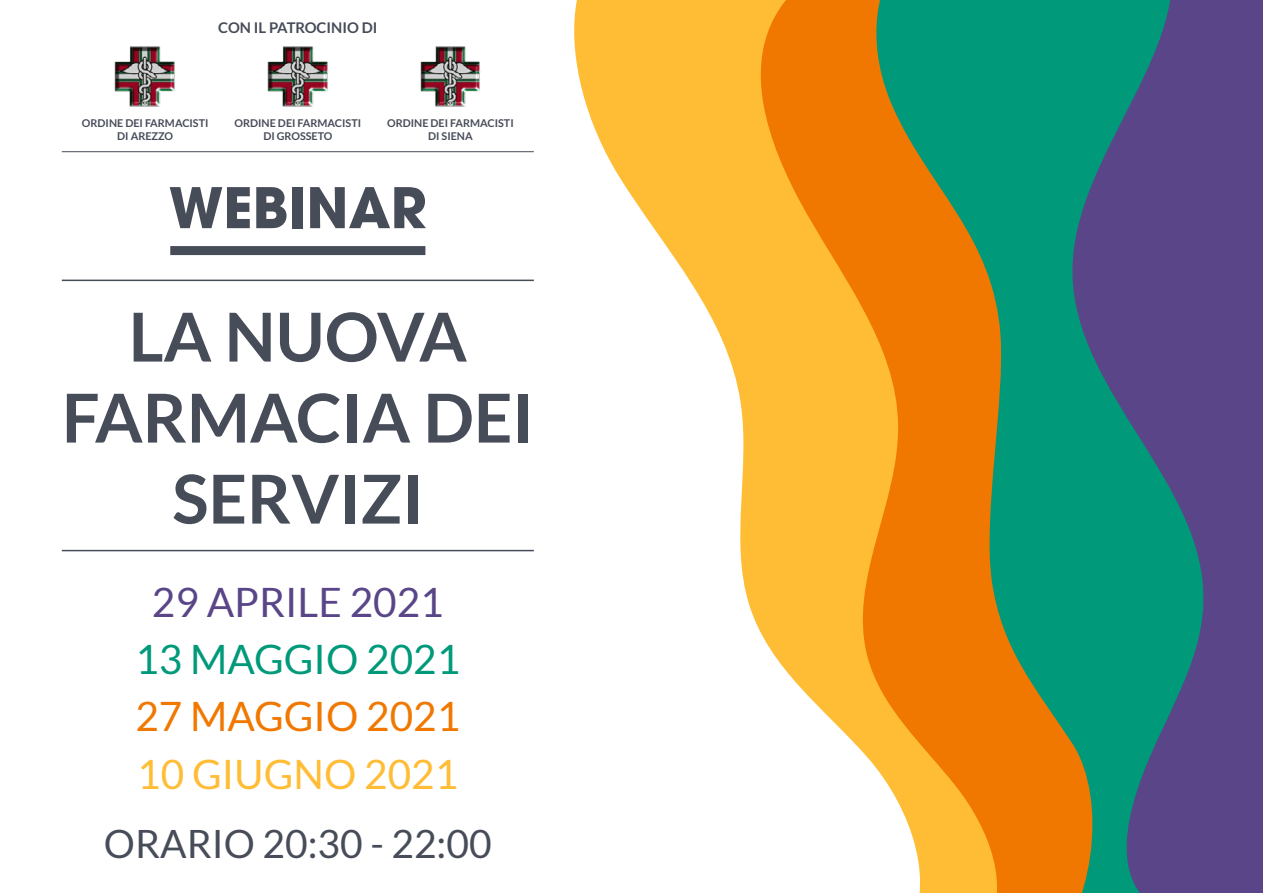
<style>
.page{position:relative;width:1263px;height:893px;background:#fff}
.page>*{position:absolute;margin:0;border:0;box-sizing:border-box;transform-origin:0 0}
.t1{font:700 67.5px/81px "Lato";color:#474c59;text-align:center}
.t2{font:700 55.5px "ITC Avant Garde Pro";color:#474c59}
.t3{font:40.5px "Lato";color:#594587}
.t4{font:40.5px "Lato";color:#00997a}
.t5{font:40.5px "Lato";color:#f07800}
.t6{font:40.5px "Lato";color:#ffbd36}
.t7{font:39px "Lato";color:#474c59}
.t8{font:700 14.85px "Lato";color:#474c59}
.t9{font:700 10.8px/12.9px "Lato";color:#474c59;text-align:center}
</style>
<div class="page">
<svg style="left:574px;top:0;width:48px;height:181px;fill:#ffbd36"></svg>
<svg style="left:622px;top:0;width:221px;height:731px;fill:#ffbd36"></svg>
<svg style="left:843px;top:0;width:228px;height:893px;background:#9c933d"></svg>
<svg style="left:1071px;top:0;width:192px;height:893px;background:#3c6380"></svg>
<hr style="left:62px;top:550px;width:472px;height:1px;background:#474c59">
<div style="left:170px;top:246px;width:255px;height:9px;background:#474c59"></div>
<hr style="left:62px;top:280px;width:472px;height:1px;background:#474c59">
<img style="left:114px;top:46px;width:62px;height:61px">
<img style="left:267px;top:46px;width:62px;height:61px">
<img style="left:420px;top:46px;width:61px;height:61px">
<hr style="left:62px;top:151px;width:472px;height:1px;background:#474c59">
<h3 class="t8" style="left:218px;top:19px;width:161px">CON IL PATROCINIO DI</h3>
<p class="t9" style="left:82px;top:117px;width:128px">ORDINE DEI FARMACISTI<br>DI AREZZO</p>
<p class="t9" style="left:234px;top:117px;width:128px">ORDINE DEI FARMACISTI<br>DI GROSSETO</p>
<p class="t9" style="left:387px;top:117px;width:128px">ORDINE DEI FARMACISTI<br>DI SIENA</p>
<h2 class="t2" style="left:169px;top:171px;width:260px">WEBINAR</h2>
<h1 class="t1" style="left:62px;top:295px;width:473px">LA NUOVA<br>FARMACIA DEI<br>SERVIZI</h1>
<h3 class="t3" style="left:152px;top:579px;width:293px">29 APRILE 2021</h3>
<h3 class="t4" style="left:135px;top:637px;width:326px">13 MAGGIO 2021</h3>
<h3 class="t5" style="left:135px;top:694px;width:326px">27 MAGGIO 2021</h3>
<h3 class="t6" style="left:137px;top:751px;width:322px">10 GIUGNO 2021</h3>
<h3 class="t7" style="left:104px;top:823px;width:389px">ORARIO 20:30 - 22:00</h3>
</div>
